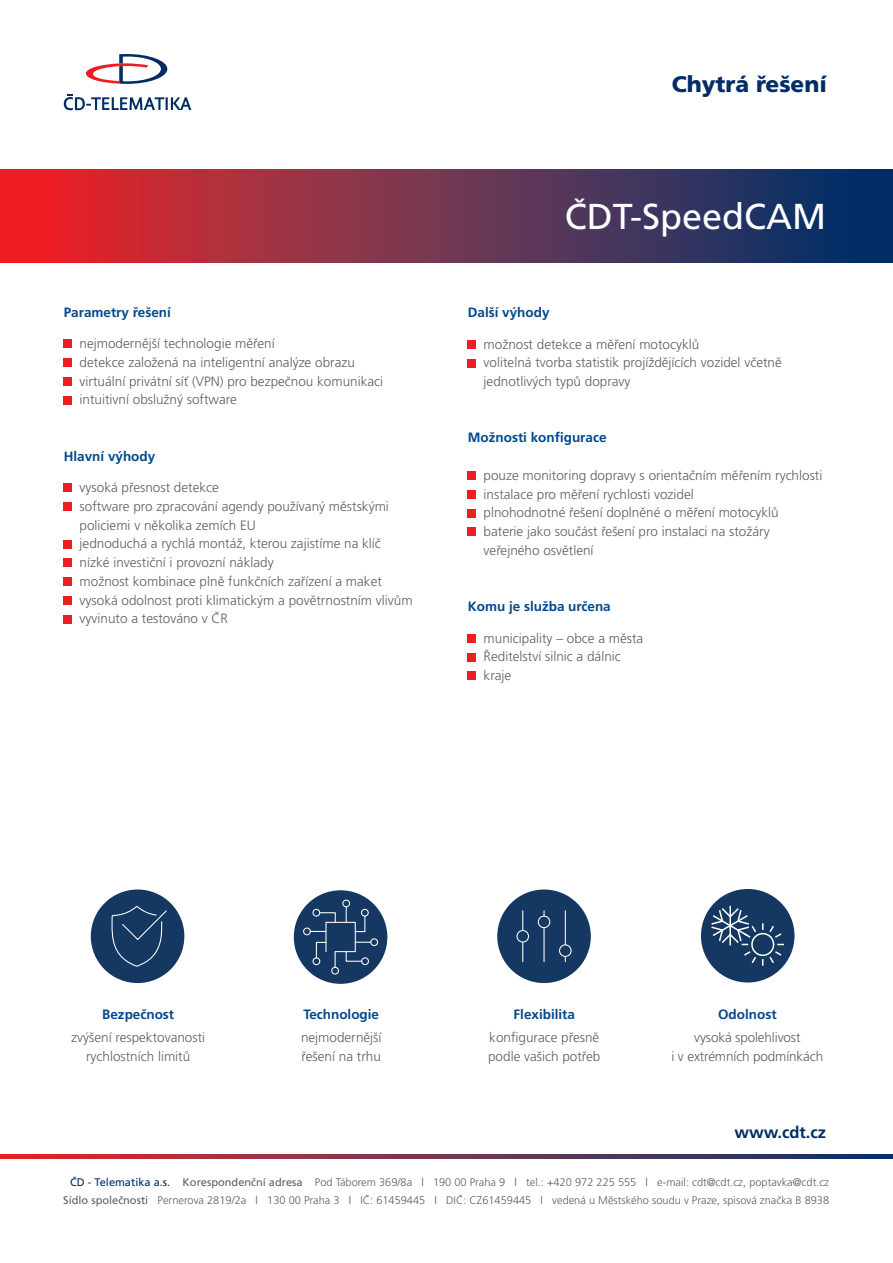
<style>
.page{position:relative;width:893px;height:1263px;background:#fff}
.page>*{position:absolute;margin:0;border:0;box-sizing:border-box;transform-origin:0 0}
.t1{font:36px "Frutiger CE";color:#fff}
.t2{font:900 22.5px "Frutiger CE";color:#002d66}
.t3{font:700 16.5px "Frutiger CE";color:#002d66}
.t4{font:300 13.5px/18.8px "Frutiger CE";color:#5f5f62}
.t5{font:700 13.5px "Frutiger CE";color:#01498e}
.t6{font:300 10.95px/18.8px "Frutiger CE";color:#5f5f62;text-align:right}
.s1{font-weight:400;color:#002d66}
.s2{font-weight:400}
</style>
<div class="page">
<img style="left:0;top:1154px;width:893px;height:5px">
<svg style="left:86px;top:54px;width:81px;height:30px"></svg>
<svg style="left:64px;top:94px;width:127px;height:16px"></svg>
<div style="left:64px;top:340px;width:8px;height:8px;background:#ee1d23"></div>
<div style="left:64px;top:358px;width:8px;height:9px;background:#ee1d23"></div>
<div style="left:64px;top:377px;width:8px;height:9px;background:#ee1d23"></div>
<div style="left:64px;top:396px;width:8px;height:8px;background:#ee1d23"></div>
<div style="left:64px;top:484px;width:8px;height:8px;background:#ee1d23"></div>
<div style="left:64px;top:502px;width:8px;height:9px;background:#ee1d23"></div>
<div style="left:64px;top:540px;width:8px;height:8px;background:#ee1d23"></div>
<div style="left:64px;top:559px;width:8px;height:8px;background:#ee1d23"></div>
<div style="left:64px;top:577px;width:8px;height:9px;background:#ee1d23"></div>
<div style="left:64px;top:596px;width:8px;height:9px;background:#ee1d23"></div>
<div style="left:64px;top:615px;width:8px;height:8px;background:#ee1d23"></div>
<div style="left:468px;top:340px;width:8px;height:9px;background:#ee1d23"></div>
<div style="left:468px;top:359px;width:8px;height:8px;background:#ee1d23"></div>
<div style="left:468px;top:471px;width:8px;height:9px;background:#ee1d23"></div>
<div style="left:468px;top:490px;width:8px;height:9px;background:#ee1d23"></div>
<div style="left:468px;top:509px;width:8px;height:8px;background:#ee1d23"></div>
<div style="left:468px;top:528px;width:8px;height:8px;background:#ee1d23"></div>
<div style="left:468px;top:634px;width:8px;height:9px;background:#ee1d23"></div>
<div style="left:468px;top:653px;width:8px;height:8px;background:#ee1d23"></div>
<div style="left:468px;top:672px;width:8px;height:8px;background:#ee1d23"></div>
<div style="left:0;top:169px;width:893px;height:94px;background:linear-gradient(to right,#f22928,#003871)"></div>
<div style="left:294px;top:890px;width:93px;height:94px;background:#153862;border-radius:50%"></div>
<div style="left:497px;top:889px;width:94px;height:94px;background:#153862;border-radius:50%"></div>
<div style="left:701px;top:889px;width:93px;height:93px;background:#153862;border-radius:50%"></div>
<div style="left:91px;top:889px;width:93px;height:94px;background:#153862;border-radius:50%"></div>
<svg style="left:111px;top:906px;width:56px;height:61px"></svg>
<div style="left:370px;top:938px;width:8px;height:8px;border:1px solid #fff;border-radius:50%"></div>
<div style="left:342px;top:899px;width:8px;height:8px;border:1px solid #fff;border-radius:50%"></div>
<div style="left:303px;top:927px;width:8px;height:8px;border:1px solid #fff;border-radius:50%"></div>
<div style="left:331px;top:967px;width:8px;height:7px;border:1px solid #fff;border-radius:50%"></div>
<svg style="left:310px;top:907px;width:61px;height:61px"></svg>
<div style="left:312px;top:957px;width:8px;height:8px;border:1px solid #fff;border-radius:50%"></div>
<hr style="left:522px;top:911px;width:1px;height:51px;background:#fff">
<div style="left:517px;top:930px;width:11px;height:12px;background:#153862;border-radius:50%"></div>
<div style="left:516px;top:930px;width:13px;height:12px;border:1px solid #fff;border-radius:50%"></div>
<hr style="left:543px;top:911px;width:2px;height:51px;background:#fff">
<div style="left:538px;top:916px;width:12px;height:12px;background:#153862;border-radius:50%"></div>
<div style="left:538px;top:916px;width:12px;height:12px;border:1px solid #fff;border-radius:50%"></div>
<hr style="left:565px;top:911px;width:1px;height:51px;background:#fff">
<div style="left:560px;top:945px;width:11px;height:11px;background:#153862;border-radius:50%"></div>
<div style="left:559px;top:944px;width:13px;height:13px;border:1px solid #fff;border-radius:50%"></div>
<svg style="left:710px;top:906px;width:74px;height:60px"></svg>
<h2 class="t2" style="left:672px;top:71px;width:157px">Chytrá řešení</h2>
<p class="t5" style="left:64px;top:304px;width:109px">Parametry řešení</p>
<p class="t4" style="left:80px;top:334px;width:305px">nejmodernější technologie měření<br>detekce založená na inteligentní analýze obrazu virtuální privátní síť (VPN) pro bezpečnou komunikaci intuitivní obslužný software</p>
<p class="t5" style="left:64px;top:448px;width:93px">Hlavní výhody</p>
<p class="t4" style="left:80px;top:478px;width:334px">vysoká přesnost detekce<br>software pro zpracování agendy používaný městskými policiemi v několika zemích EU<br>jednoduchá a rychlá montáž, kterou zajistíme na klíč nízké investiční i provozní náklady<br>možnost kombinace plně funkčních zařízení a maket vysoká odolnost proti klimatickým a povětrnostním vlivům vyvinuto a testováno v ČR</p>
<h1 class="t1" style="left:565px;top:196px;width:263px">ČDT-SpeedCAM</h1>
<p class="t5" style="left:468px;top:305px;width:83px">Další výhody</p>
<p class="t4" style="left:484px;top:334px;width:300px">možnost detekce a měření motocyklů<br>volitelná tvorba statistik projíždějících vozidel včetně jednotlivých typů dopravy</p>
<p class="t5" style="left:468px;top:430px;width:140px">Možnosti konfigurace</p>
<p class="t4" style="left:484px;top:466px;width:340px">pouze monitoring dopravy s orientačním měřením rychlosti instalace pro měření rychlosti vozidel<br>plnohodnotné řešení doplněné o měření motocyklů<br>baterie jako součást řešení pro instalaci na stožáry veřejného osvětlení</p>
<p class="t5" style="left:468px;top:599px;width:145px">Komu je služba určena</p>
<p class="t4" style="left:484px;top:628px;width:161px">municipality – obce a města<br>Ředitelství silnic a dálnic kraje</p>
<p class="t5" style="left:102px;top:1007px;width:73px">Bezpečnost</p>
<p class="t4" style="left:71px;top:1028px;width:136px;text-align:center">zvýšení respektovanosti rychlostních limitů</p>
<p class="t5" style="left:303px;top:1007px;width:77px">Technologie</p>
<p class="t4" style="left:301px;top:1028px;width:82px">nejmodernější řešení na trhu</p>
<p class="t5" style="left:513px;top:1007px;width:63px">Flexibilita</p>
<p class="t4" style="left:488px;top:1028px;width:114px">konfigurace přesně podle vašich potřeb</p>
<p class="t5" style="left:718px;top:1007px;width:60px">Odolnost</p>
<p class="t4" style="left:671px;top:1028px;width:153px;text-align:center">vysoká spolehlivost<br>i v extrémních podmínkách</p>
<p class="t3" style="left:734px;top:1122px;width:93px">www.cdt.cz</p>
<p class="t6" style="left:63px;top:1172px;width:767px"><span class="s1">ČD - Telematika a.s.</span> <span class="s2">Korespondenční adresa</span> Pod Táborem 369/8a | 190 00 Praha 9 | tel.: +420 972 225 555 | e-mail: cdt@cdt.cz, poptavka@cdt.cz<br><span class="s2">Sídlo společnosti</span> Pernerova 2819/2a | 130 00 Praha 3 | IČ: 61459445 | DIČ: CZ61459445 | vedená u Městského soudu v Praze, spisová značka B 8938</p>
</div>
